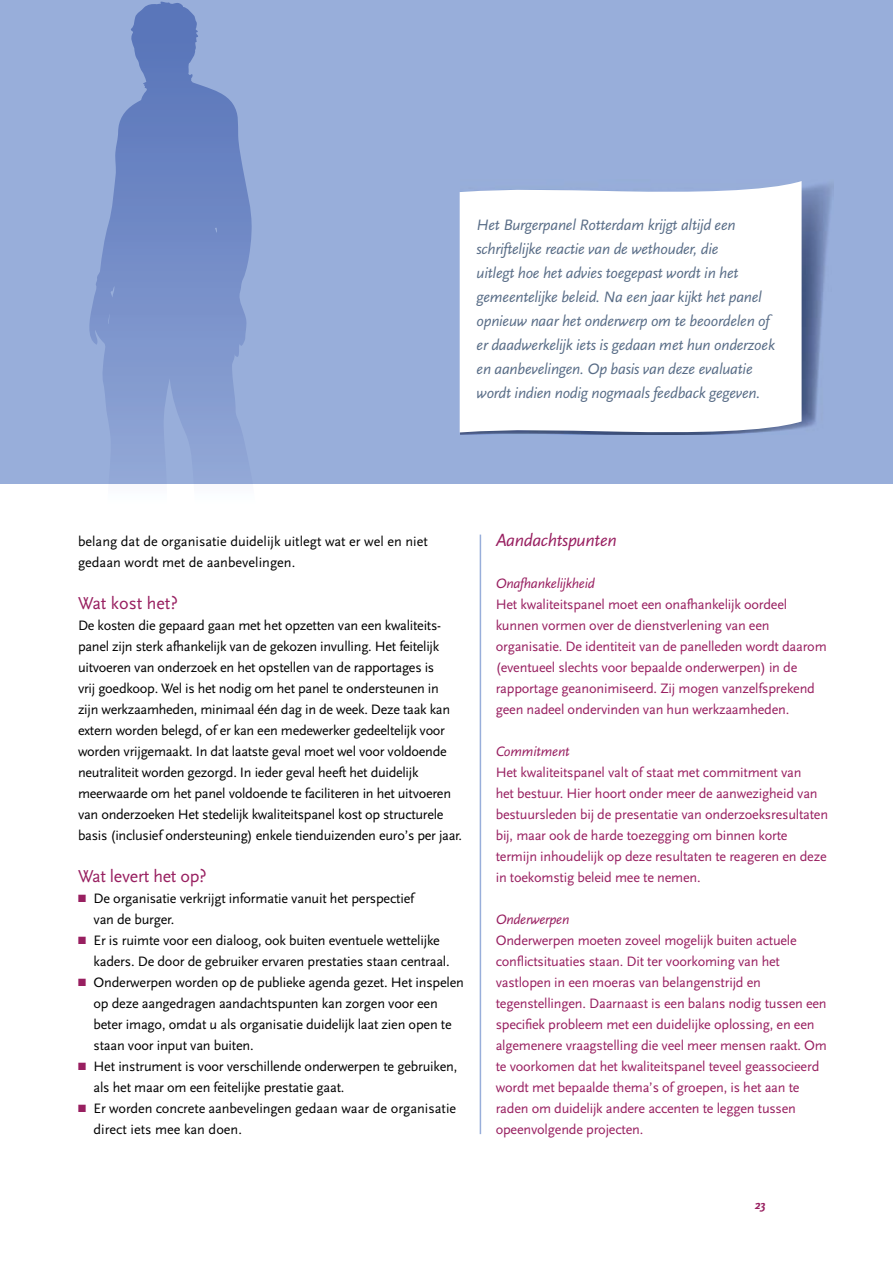
<style>
.page{position:relative;width:893px;height:1263px;background:#fff}
.page>*{position:absolute;margin:0;border:0;box-sizing:border-box;transform-origin:0 0}
.t1{font:18px "Scala Sans";letter-spacing:-.015em;color:#981f60}
.t2{font:italic 18px "Scala Sans";letter-spacing:-.015em;color:#981f60}
.t3{font:italic 15.75px/24px "Scala Sans";letter-spacing:-.015em;color:#596d87}
.t4{font:14.25px/21px "Scala Sans";letter-spacing:-.02em;color:#000}
.t5{font:14.25px/21px "Scala Sans";letter-spacing:-.015em;color:#981f60}
.t6{font:14.25px/21px "Scala Sans";color:#000}
.t7{font:italic 14.25px "Scala Sans";letter-spacing:-.015em;color:#981f60}
.t8{font:italic 700 12.75px "Scala Sans";color:#981f60}
.s1{color:#981f60}
</style>
<div class="page">
<div style="left:0;top:0;width:893px;height:483px;background:#98aeda"></div>
<hr style="left:480px;top:535px;width:1px;height:599px;background:#98aeda">
<svg style="left:57px;top:1px;width:206px;height:483px"></svg>
<img style="left:460px;top:184px;width:373px;height:250px">
<div style="left:460px;top:181px;width:342px;height:252px;background:#fff"></div>
<p class="t3" style="left:477px;top:213px;width:300px">Het Burgerpanel Rotterdam krijgt altijd een schriftelijke reactie van de wethouder, die<br>uitlegt hoe het advies toegepast wordt in het gemeentelijke beleid. Na een jaar kijkt het panel opnieuw naar het onderwerp om te beoordelen of er daadwerkelijk iets is gedaan met hun onderzoek en aanbevelingen. Op basis van deze evaluatie wordt indien nodig nogmaals feedback gegeven.</p>
<p class="t6" style="left:78px;top:531px;width:351px">belang dat de organisatie duidelijk uitlegt wat er wel en niet gedaan wordt met de aanbevelingen.</p>
<p class="t1" style="left:78px;top:593px;width:101px">Wat kost het?</p>
<p class="t4" style="left:78px;top:615px;width:386px">De kosten die gepaard gaan met het opzetten van een kwaliteits&shy;panel zijn sterk afhankelijk van de gekozen invulling. Het feitelijk uitvoeren van onderzoek en het opstellen van de rapportages is<br>vrij goedkoop. Wel is het nodig om het panel te ondersteunen in zijn werkzaamheden, minimaal één dag in de week. Deze taak kan extern worden belegd, of er kan een medewerker gedeeltelijk voor worden vrijgemaakt. In dat laatste geval moet wel voor voldoende neutraliteit worden gezorgd. In ieder geval heeft het duidelijk meerwaarde om het panel voldoende te faciliteren in het uitvoeren van onderzoeken Het stedelijk kwaliteitspanel kost op structurele basis (inclusief ondersteuning) enkele tienduizenden euro’s per jaar.</p>
<p class="t1" style="left:78px;top:866px;width:130px">Wat levert het op?</p>
<p class="t4" style="left:94px;top:888px;width:324px;text-indent:-16px"><span class="s1">■</span> De organisatie verkrijgt informatie vanuit het perspectief van de burger.</p>
<p class="t4" style="left:94px;top:930px;width:358px;text-indent:-16px"><span class="s1">■</span> Er is ruimte voor een dialoog, ook buiten eventuele wettelijke kaders. De door de gebruiker ervaren prestaties staan centraal.</p>
<p class="t4" style="left:94px;top:972px;width:372px;text-indent:-16px"><span class="s1">■</span> Onderwerpen worden op de publieke agenda gezet. Het inspelen op deze aangedragen aandachtspunten kan zorgen voor een beter imago, omdat u als organisatie duidelijk laat zien open te staan voor input van buiten.</p>
<p class="t4" style="left:94px;top:1056px;width:365px;text-indent:-16px"><span class="s1">■</span> Het instrument is voor verschillende onderwerpen te gebruiken, als het maar om een feitelijke prestatie gaat.</p>
<p class="t6" style="left:94px;top:1098px;width:364px;text-indent:-16px"><span class="s1">■</span> Er worden concrete aanbevelingen gedaan waar de organisatie direct iets mee kan doen.</p>
<p class="t2" style="left:496px;top:530px;width:122px">Aandachtspunten</p>
<p class="t7" style="left:496px;top:576px;width:101px">Onafhankelijkheid</p>
<p class="t5" style="left:496px;top:594px;width:332px">Het kwaliteitspanel moet een onafhankelijk oordeel kunnen vormen over de dienstverlening van een organisatie. De identiteit van de panelleden wordt daarom (eventueel slechts voor bepaalde onderwerpen) in de rapportage geanonimiseerd. Zij mogen vanzelfsprekend geen nadeel ondervinden van hun werkzaamheden.</p>
<p class="t7" style="left:496px;top:744px;width:75px">Commitment</p>
<p class="t5" style="left:496px;top:762px;width:334px">Het kwaliteitspanel valt of staat met commitment van<br>het bestuur. Hier hoort onder meer de aanwezigheid van bestuursleden bij de presentatie van onderzoeksresultaten bij, maar ook de harde toezegging om binnen korte termijn inhoudelijk op deze resultaten te reageren en deze in toekomstig beleid mee te nemen.</p>
<p class="t7" style="left:496px;top:912px;width:75px">Onderwerpen</p>
<p class="t5" style="left:496px;top:930px;width:333px">Onderwerpen moeten zoveel mogelijk buiten actuele conflictsituaties staan. Dit ter voorkoming van het vastlopen in een moeras van belangenstrijd en tegenstellingen. Daarnaast is een balans nodig tussen een specifiek probleem met een duidelijke oplossing, en een algemenere vraagstelling die veel meer mensen raakt. Om te voorkomen dat het kwaliteitspanel teveel geassocieerd wordt met bepaalde thema’s of groepen, is het aan te raden om duidelijk andere accenten te leggen tussen opeenvolgende projecten.</p>
<p class="t8" style="left:755px;top:1197px;width:12px">23</p>
</div>
